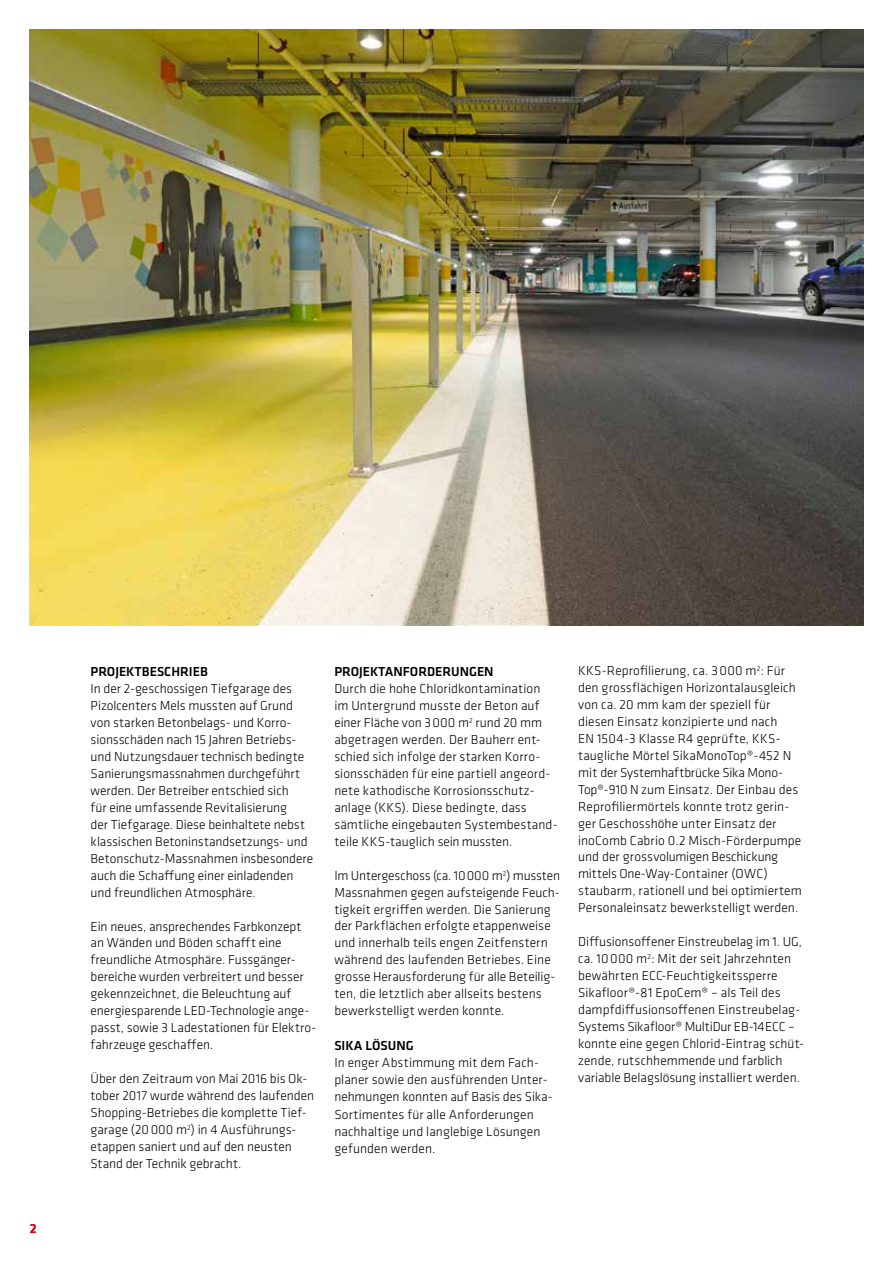
<style>
.page{position:relative;width:893px;height:1263px;background:#fff}
.page>*{position:absolute;margin:0;border:0;box-sizing:border-box;transform-origin:0 0}
.t1{font:300 13.5px/17px "Klavika";color:#000}
.t2{font:500 13.5px "Klavika";color:#000}
.t3{font:500 13.5px "Klavika";color:#e3000f}
</style>
<div class="page">
<img style="left:30px;top:30px;width:833px;height:595px">
<p class="t3" style="left:30px;top:1219px;width:8px">2</p>
<p class="t2" style="left:91px;top:662px;width:119px">PROJEKTBESCHRIEB</p>
<p class="t1" style="left:91px;top:680px;width:224px">In der 2-geschossigen Tiefgarage des Pizolcenters Mels mussten auf Grund von starken Betonbelags- und Korro&shy;sionsschäden nach 15 Jahren Betriebs&shy;und Nutzungsdauer technisch bedingte Sanierungsmassnahmen durchgeführt werden. Der Betreiber entschied sich<br>für eine umfassende Revitalisierung<br>der Tiefgarage. Diese beinhaltete nebst klassischen Betoninstandsetzungs- und Betonschutz-Massnahmen insbesondere auch die Schaffung einer einladenden und freundlichen Atmosphäre.</p>
<p class="t1" style="left:91px;top:917px;width:227px">Ein neues, ansprechendes Farbkonzept an Wänden und Böden schafft eine freundliche Atmosphäre. Fussgänger&shy;bereiche wurden verbreitert und besser gekennzeichnet, die Beleuchtung auf energiesparende LED-Technologie ange&shy;passt, sowie 3 Ladestationen für Elektro&shy;fahrzeuge geschaffen.</p>
<p class="t1" style="left:91px;top:1070px;width:225px">Über den Zeitraum von Mai 2016 bis Ok&shy;tober 2017 wurde während des laufenden Shopping-Betriebes die komplette Tief&shy;garage (20000 m<sup>2</sup>) in 4 Ausführungs&shy;etappen saniert und auf den neusten Stand der Technik gebracht.</p>
<p class="t2" style="left:334px;top:662px;width:161px">PROJEKTANFORDERUNGEN</p>
<p class="t1" style="left:334px;top:680px;width:225px">Durch die hohe Chloridkontamination im Untergrund musste der Beton auf einer Fläche von 3000 m<sup>2</sup> rund 20 mm abgetragen werden. Der Bauherr ent&shy;schied sich infolge der starken Korro&shy;sionsschäden für eine partiell angeord&shy;nete kathodische Korrosionsschutz&shy;anlage (KKS). Diese bedingte, dass sämtliche eingebauten Systembestand&shy;teile KKS-tauglich sein mussten.</p>
<p class="t1" style="left:334px;top:866px;width:227px">Im Untergeschoss (ca. 10000 m<sup>2</sup>) mussten Massnahmen gegen aufsteigende Feuch&shy;tigkeit ergriffen werden. Die Sanierung der Parkflächen erfolgte etappenweise und innerhalb teils engen Zeitfenstern während des laufenden Betriebes. Eine grosse Herausforderung für alle Beteilig&shy;ten, die letztlich aber allseits bestens bewerkstelligt werden konnte.</p>
<p class="t2" style="left:334px;top:1037px;width:81px">SIKA LÖSUNG</p>
<p class="t1" style="left:334px;top:1054px;width:220px">In enger Abstimmung mit dem Fach&shy;planer sowie den ausführenden Unter&shy;nehmungen konnten auf Basis des Sika-Sortimentes für alle Anforderungen nachhaltige und langlebige Lösungen gefunden werden.</p>
<p class="t1" style="left:578px;top:662px;width:225px">KKS-Reprofilierung, ca. 3000 m<sup>2</sup>: Für den grossflächigen Horizontalausgleich von ca. 20 mm kam der speziell für diesen Einsatz konzipierte und nach<br>EN 1504-3 Klasse R4 geprüfte, KKS&shy;taugliche Mörtel SikaMonoTop®-452 N mit der Systemhaftbrücke Sika Mono-Top®-910 N zum Einsatz. Der Einbau des Reprofiliermörtels konnte trotz gerin&shy;ger Geschosshöhe unter Einsatz der inoComb Cabrio 0.2 Misch-Förderpumpe und der grossvolumigen Beschickung mittels One-Way-Container (OWC) staubarm, rationell und bei optimiertem Personaleinsatz bewerkstelligt werden.</p>
<p class="t1" style="left:578px;top:933px;width:227px">Diffusionsoffener Einstreubelag im 1. UG, ca. 10000 m<sup>2</sup>: Mit der seit Jahrzehnten bewährten ECC-Feuchtigkeitssperre Sikafloor®-81 EpoCem® – als Teil des dampfdiffusionsoffenen Einstreubelag-Systems Sikafloor® MultiDur EB-14ECC – konnte eine gegen Chlorid-Eintrag schüt&shy;zende, rutschhemmende und farblich variable Belagslösung installiert werden.</p>
</div>
